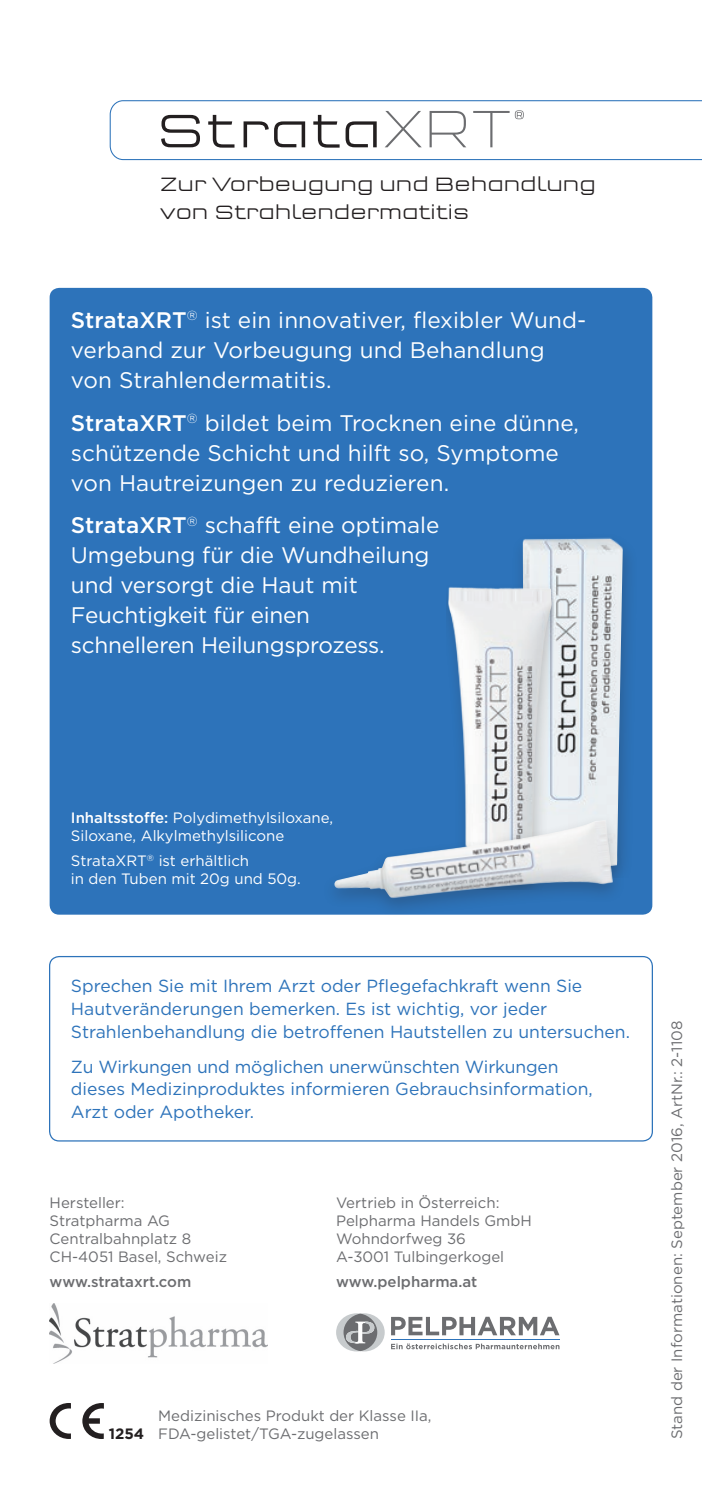
<style>
.page{position:relative;width:702px;height:1489px;background:#fff}
.page>*{position:absolute;margin:0;border:0;box-sizing:border-box;transform-origin:0 0}
.t1{font:22.5px/30px "Gotham";letter-spacing:.005em;color:#fff}
.t2{font:300 20px/27.5px "Q Type Pro Semi Extd";color:#231f20}
.t3{font:17.5px/22.5px "Gotham";color:#2d73ba}
.t4{font:15px/18px "Gotham";color:#6c6d70}
.t5{font:15px/18px "Gotham";color:#fff}
.t6{font:500 15px "Gotham";color:#6c6d70}
.t7{font:700 15px "Gotham";color:#231f20}
.s1{font-weight:500}
</style>
<div class="page">
<div style="left:50px;top:288px;width:602px;height:626px;background:#2d73ba;border-radius:10px"></div>
<svg style="left:82px;top:1403px;width:22px;height:35px"></svg>
<svg style="left:50px;top:1403px;width:21px;height:35px"></svg>
<div style="left:343px;top:1313px;width:41px;height:38px;background:#c7cbcd;border-radius:50%"></div>
<svg style="left:343px;top:1313px;width:34px;height:37px"></svg>
<svg style="left:336px;top:1313px;width:38px;height:38px"></svg>
<svg style="left:391px;top:1316px;width:168px;height:19px"></svg>
<svg style="left:391px;top:1343px;width:168px;height:6px"></svg>
<hr style="left:391px;top:1338px;width:168px;height:1px;background:#2d73ba">
<img style="left:50px;top:1303px;width:218px;height:60px">
<div style="left:49px;top:955px;width:604px;height:186px;border:1px solid #2d73ba;border-radius:10px"></div>
<svg style="left:110px;top:100px;width:592px;height:60px"></svg>
<div style="left:511px;top:532px;width:126px;height:345px;background:#231f20;opacity:.25"></div>
<img style="left:522px;top:537px;width:101px;height:276px">
<div style="left:446px;top:584px;width:107px;height:305px;background:#231f20;opacity:.25"></div>
<img style="left:447px;top:586px;width:104px;height:227px">
<div style="left:321px;top:813px;width:305px;height:105px;background:#231f20;opacity:.25"></div>
<img style="left:334px;top:820px;width:279px;height:78px">
<p class="t2" style="left:160px;top:171px;width:437px">Zur Vorbeugung und Behandlung von Strahlendermatitis</p>
<p class="t1" style="left:71px;top:304px;width:517px"><span class="s1">StrataXRT</span><sup>®</sup> ist ein innovativer, flexibler Wund&shy;verband zur Vorbeugung und Behandlung von Strahlendermatitis.</p>
<p class="t1" style="left:71px;top:407px;width:509px"><span class="s1">StrataXRT</span><sup>®</sup> bildet beim Trocknen eine dünne, schützende Schicht und hilft so, Symptome von Hautreizungen zu reduzieren.</p>
<p class="t1" style="left:71px;top:509px;width:370px"><span class="s1">StrataXRT</span><sup>®</sup> schafft eine optimale<br>Umgebung für die Wundheilung und versorgt die Haut mit<br>Feuchtigkeit für einen schnelleren Heilungsprozess.</p>
<p class="t5" style="left:71px;top:808px;width:264px"><span class="s1">Inhaltsstoffe:</span> Polydimethylsiloxane,<br>Siloxane, Alkylmethylsilicone</p>
<p class="t5" style="left:71px;top:851px;width:231px">StrataXRT<sup>®</sup> ist erhältlich<br>in den Tuben mit 20g und 50g.</p>
<p class="t3" style="left:71px;top:974px;width:560px">Sprechen Sie mit Ihrem Arzt oder Pflegefachkraft wenn Sie<br>Hautveränderungen bemerken. Es ist wichtig, vor jeder<br>Strahlenbehandlung die betroffenen Hautstellen zu untersuchen.</p>
<p class="t3" style="left:71px;top:1054px;width:523px">Zu Wirkungen und möglichen unerwünschten Wirkungen dieses Medizinproduktes informieren Gebrauchsinformation,<br>Arzt oder Apotheker.</p>
<p class="t4" style="left:50px;top:1193px;width:179px">Hersteller:<br>Stratpharma AG<br>Centralbahnplatz 8<br>CH-4051 Basel, Schweiz</p>
<p class="t6" style="left:50px;top:1273px;width:143px">www.strataxrt.com</p>
<p class="t4" style="left:336px;top:1193px;width:197px">Vertrieb in Österreich:<br>Pelpharma Handels GmbH<br>Wohndorfweg 36<br>A-3001 Tulbingerkogel</p>
<p class="t6" style="left:336px;top:1273px;width:143px">www.pelpharma.at</p>
<p class="t7" style="left:109px;top:1425px;width:37px">1254</p>
<p class="t4" style="left:158px;top:1406px;width:275px">Medizinisches Produkt der Klasse IIa,<br>FDA-gelistet/TGA-zugelassen</p>
<p class="t4" style="left:667px;top:1439px;width:420px;rotate:-90deg">Stand der Informationen: September 2016, ArtNr.: 2-1108</p>
</div>
